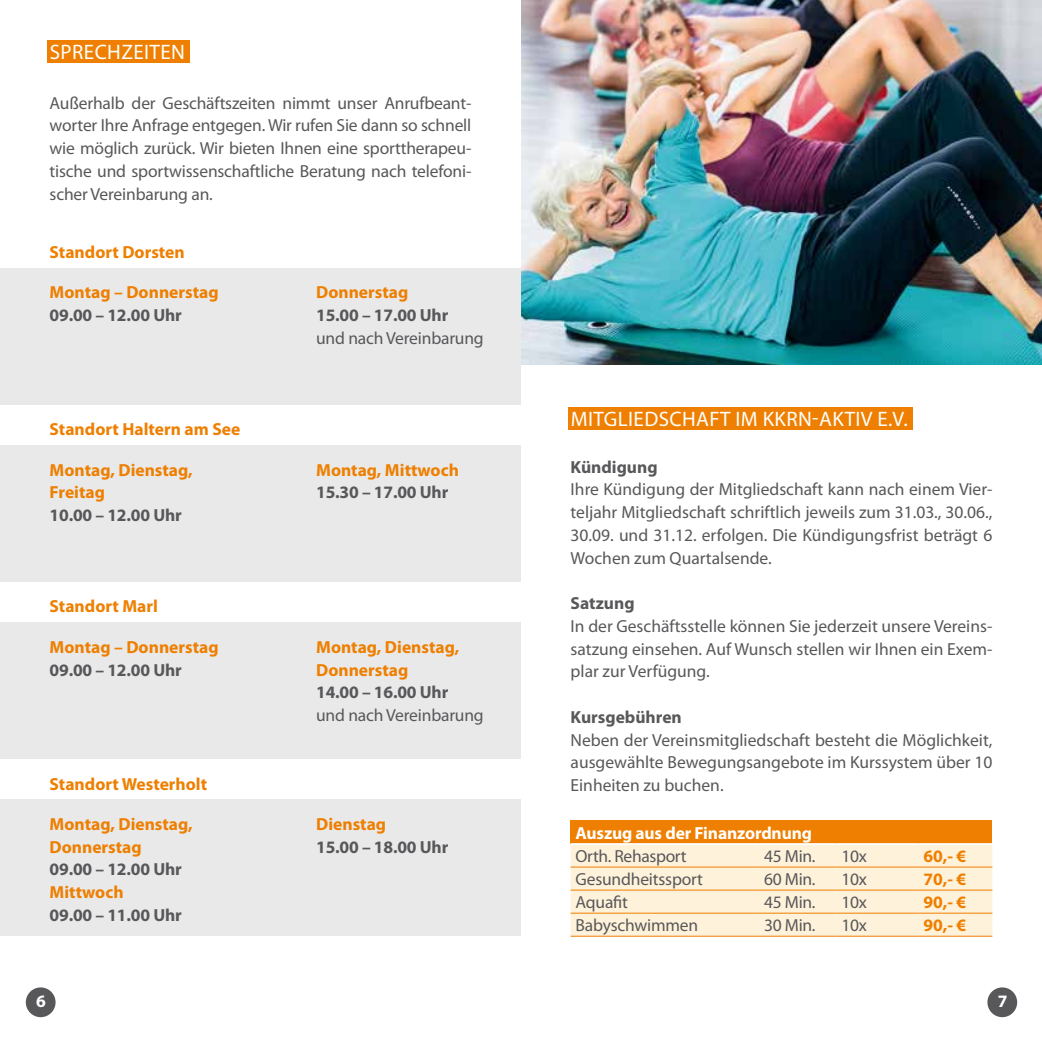
<style>
.page{position:relative;width:1042px;height:1042px;background:#fff}
.page>*{position:absolute;margin:0;border:0;box-sizing:border-box;transform-origin:0 0}
.t1{font:21px "Myriad Pro";letter-spacing:.02em;color:#fff}
.t2{font:17.5px/22.8px "Myriad Pro";letter-spacing:-.01em;color:#58585a;text-align:justify}
.t3{font:700 17.5px/22.8px "Myriad Pro";color:#ee7f00}
.t4{font:700 17.5px "Myriad Pro";letter-spacing:-.01em;color:#58585a}
.t5{font:700 17.5px "Myriad Pro";letter-spacing:-.01em;color:#fff}
</style>
<div class="page">
<div style="left:568px;top:407px;width:345px;height:23px;background:#ee7f00"></div>
<div style="left:570px;top:821px;width:422px;height:23px;background:#ee7f00"></div>
<div style="left:570px;top:845px;width:422px;height:91px;background:#fff2da"></div>
<hr style="left:570px;top:843px;width:189px;height:2px;background:#fff">
<hr style="left:759px;top:843px;width:77px;height:2px;background:#fff">
<hr style="left:836px;top:843px;width:82px;height:2px;background:#fff">
<hr style="left:918px;top:843px;width:74px;height:2px;background:#fff">
<hr style="left:570px;top:867px;width:189px;height:1px;background:#ee7f00">
<hr style="left:759px;top:867px;width:77px;height:1px;background:#ee7f00">
<hr style="left:836px;top:867px;width:82px;height:1px;background:#ee7f00">
<hr style="left:918px;top:867px;width:74px;height:1px;background:#ee7f00">
<hr style="left:570px;top:890px;width:189px;height:1px;background:#ee7f00">
<hr style="left:570px;top:913px;width:189px;height:1px;background:#ee7f00">
<hr style="left:570px;top:936px;width:189px;height:1px;background:#ee7f00">
<hr style="left:759px;top:890px;width:77px;height:1px;background:#ee7f00">
<hr style="left:759px;top:913px;width:77px;height:1px;background:#ee7f00">
<hr style="left:759px;top:936px;width:77px;height:1px;background:#ee7f00">
<hr style="left:836px;top:890px;width:82px;height:1px;background:#ee7f00">
<hr style="left:918px;top:890px;width:74px;height:1px;background:#ee7f00">
<hr style="left:836px;top:913px;width:82px;height:1px;background:#ee7f00">
<hr style="left:918px;top:913px;width:74px;height:1px;background:#ee7f00">
<hr style="left:836px;top:936px;width:82px;height:1px;background:#ee7f00">
<hr style="left:918px;top:936px;width:74px;height:1px;background:#ee7f00">
<div style="left:987px;top:987px;width:30px;height:30px;background:#58585a;border-radius:50%"></div>
<div style="left:47px;top:41px;width:142px;height:22px;background:#ee7f00"></div>
<div style="left:26px;top:987px;width:30px;height:30px;background:#58585a;border-radius:50%"></div>
<div style="left:0;top:268px;width:521px;height:136px;background:#e9e9ea"></div>
<div style="left:0;top:445px;width:521px;height:136px;background:#e9e9ea"></div>
<div style="left:0;top:622px;width:521px;height:136px;background:#e9e9ea"></div>
<div style="left:0;top:799px;width:521px;height:137px;background:#e9e9ea"></div>
<img style="left:521px;top:0;width:521px;height:364px">
<p class="t1" style="left:50px;top:39px;width:137px">SPRECHZEITEN</p>
<p class="t2" style="left:50px;top:91px;width:423px">Außerhalb der Geschäftszeiten nimmt unser Anrufbeant&shy;worter Ihre Anfrage entgegen. Wir rufen Sie dann so schnell wie möglich zurück. Wir bieten Ihnen eine sporttherapeu&shy;tische und sportwissenschaftliche Beratung nach telefoni&shy;scher Vereinbarung an.</p>
<p class="t3" style="left:50px;top:240px;width:137px">Standort Dorsten</p>
<p class="t3" style="left:50px;top:281px;width:170px">Montag – Donnerstag</p>
<p class="t4" style="left:50px;top:304px;width:134px">09.00 – 12.00 Uhr</p>
<p class="t3" style="left:50px;top:417px;width:192px">Standort Haltern am See</p>
<p class="t3" style="left:50px;top:458px;width:145px">Montag, Dienstag,<br>Freitag</p>
<p class="t4" style="left:50px;top:504px;width:134px">10.00 – 12.00 Uhr</p>
<p class="t3" style="left:50px;top:595px;width:110px">Standort Marl</p>
<p class="t3" style="left:50px;top:635px;width:170px">Montag – Donnerstag</p>
<p class="t4" style="left:50px;top:658px;width:134px">09.00 – 12.00 Uhr</p>
<p class="t3" style="left:50px;top:772px;width:159px">Standort Westerholt</p>
<p class="t3" style="left:50px;top:812px;width:145px">Montag, Dienstag,<br>Donnerstag</p>
<p class="t4" style="left:50px;top:858px;width:134px">09.00 – 12.00 Uhr</p>
<p class="t3" style="left:50px;top:880px;width:75px">Mittwoch</p>
<p class="t4" style="left:50px;top:903px;width:134px">09.00 – 11.00 Uhr</p>
<p class="t3" style="left:316px;top:281px;width:94px">Donnerstag</p>
<p class="t4" style="left:316px;top:304px;width:134px">15.00 – 17.00 Uhr</p>
<p class="t2" style="left:316px;top:326px;width:169px">und nach Vereinbarung</p>
<p class="t3" style="left:316px;top:458px;width:144px">Montag, Mittwoch</p>
<p class="t4" style="left:316px;top:481px;width:134px">15.30 – 17.00 Uhr</p>
<p class="t3" style="left:316px;top:635px;width:145px">Montag, Dienstag,<br>Donnerstag</p>
<p class="t4" style="left:316px;top:681px;width:134px">14.00 – 16.00 Uhr</p>
<p class="t2" style="left:316px;top:703px;width:169px">und nach Vereinbarung</p>
<p class="t3" style="left:316px;top:812px;width:72px">Dienstag</p>
<p class="t4" style="left:316px;top:835px;width:134px">15.00 – 18.00 Uhr</p>
<p class="t1" style="left:571px;top:405px;width:338px">MITGLIEDSCHAFT IM KKRN-AKTIV E.V.</p>
<p class="t4" style="left:570px;top:455px;width:89px">Kündigung</p>
<p class="t2" style="left:570px;top:478px;width:423px">Ihre Kündigung der Mitgliedschaft kann nach einem Vier&shy;teljahr Mitgliedschaft schriftlich jeweils zum 31.03., 30.06., 30.09. und 31.12. erfolgen. Die Kündigungsfrist beträgt 6<br>Wochen zum Quartalsende.</p>
<p class="t4" style="left:570px;top:592px;width:66px">Satzung</p>
<p class="t2" style="left:570px;top:614px;width:423px">In der Geschäftsstelle können Sie jederzeit unsere Vereins&shy;satzung einsehen. Auf Wunsch stellen wir Ihnen ein Exem&shy;plar zur Verfügung.</p>
<p class="t4" style="left:570px;top:705px;width:113px">Kursgebühren</p>
<p class="t2" style="left:570px;top:728px;width:423px">Neben der Vereinsmitgliedschaft besteht die Möglichkeit, ausgewählte Bewegungsangebote im Kurssystem über 10<br>Einheiten zu buchen.</p>
<p class="t5" style="left:575px;top:822px;width:238px">Auszug aus der Finanzordnung</p>
<p class="t2" style="left:575px;top:844px;width:112px">Orth. Rehasport</p>
<p class="t2" style="left:764px;top:844px;width:53px">45 Min.</p>
<p class="t2" style="left:841px;top:844px;width:27px">10x</p>
<p class="t3" style="left:923px;top:844px;width:44px">60,- €</p>
<p class="t2" style="left:575px;top:867px;width:129px">Gesundheitssport</p>
<p class="t2" style="left:764px;top:867px;width:53px">60 Min.</p>
<p class="t2" style="left:841px;top:867px;width:27px">10x</p>
<p class="t3" style="left:923px;top:867px;width:44px">70,- €</p>
<p class="t2" style="left:575px;top:890px;width:54px">Aquafit</p>
<p class="t2" style="left:764px;top:890px;width:53px">45 Min.</p>
<p class="t2" style="left:841px;top:890px;width:27px">10x</p>
<p class="t3" style="left:923px;top:890px;width:44px">90,- €</p>
<p class="t2" style="left:575px;top:914px;width:124px">Babyschwimmen</p>
<p class="t2" style="left:764px;top:914px;width:53px">30 Min.</p>
<p class="t2" style="left:841px;top:914px;width:27px">10x</p>
<p class="t3" style="left:923px;top:913px;width:44px">90,- €</p>
<p class="t5" style="left:36px;top:990px;width:11px">6</p>
<p class="t5" style="left:998px;top:990px;width:11px">7</p>
</div>
